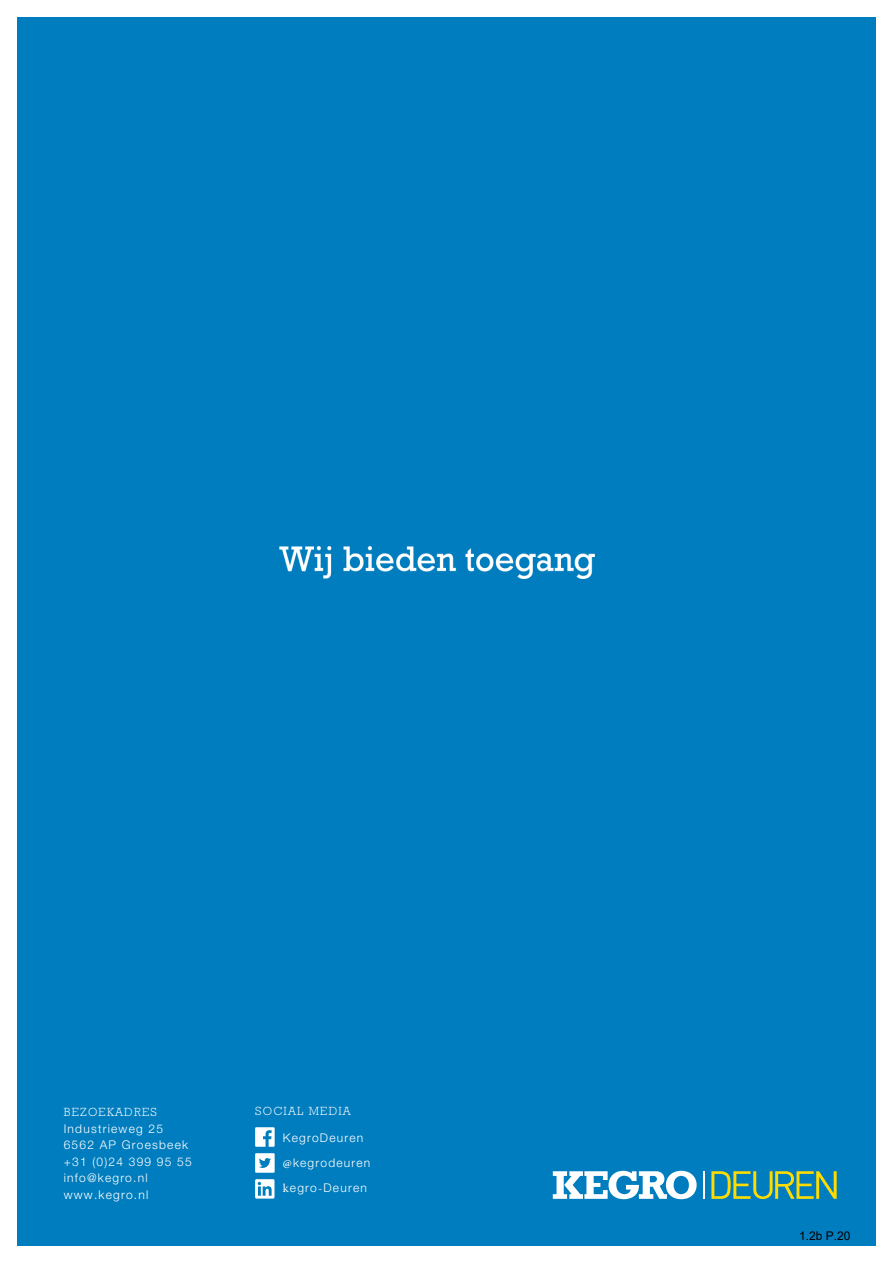
<style>
.page{position:relative;width:893px;height:1263px;background:#fff}
.page>*{position:absolute;margin:0;border:0;box-sizing:border-box;transform-origin:0 0}
.t1{font:300 12px/16.5px "Helvetica Neue LT Std";letter-spacing:.1em;color:#fff}
.t2{font:300 12px "Rockwell Std";letter-spacing:.1em;color:#fff}
.t3{font:12px "Arial";color:#000}
.s1{font-family:"Minion Pro";font-weight:400}
</style>
<div class="page">
<div style="left:17px;top:17px;width:859px;height:1229px;background:#007dbe"></div>
<svg style="left:711px;top:1171px;width:126px;height:28px"></svg>
<hr style="left:703px;top:1171px;width:2px;height:28px;background:#fff">
<svg style="left:553px;top:1171px;width:144px;height:28px"></svg>
<svg style="left:255px;top:1127px;width:20px;height:20px"></svg>
<svg style="left:255px;top:1179px;width:19px;height:19px"></svg>
<svg style="left:255px;top:1153px;width:20px;height:20px"></svg>
<img style="left:279px;top:547px;width:316px;height:32px">
<p class="t2" style="left:64px;top:1105px;width:95px">BEZOEKADRES</p>
<p class="t1" style="left:64px;top:1120px;width:129px">Industrieweg 25<br>6562 AP Groesbeek +31 (0)24 399 95 55 info@kegro.nl www.kegro.nl</p>
<p class="t2" style="left:255px;top:1104px;width:97px">SOCIAL MEDIA</p>
<p class="t1" style="left:283px;top:1124px;width:89px;line-height:25.2px">KegroDeuren <span class="s1">@</span>kegrodeuren <span class="s1">k</span>egro<span class="s1">-</span>Deuren</p>
<p class="t3" style="left:799px;top:1227px;width:53px">1.2b P.20</p>
</div>
